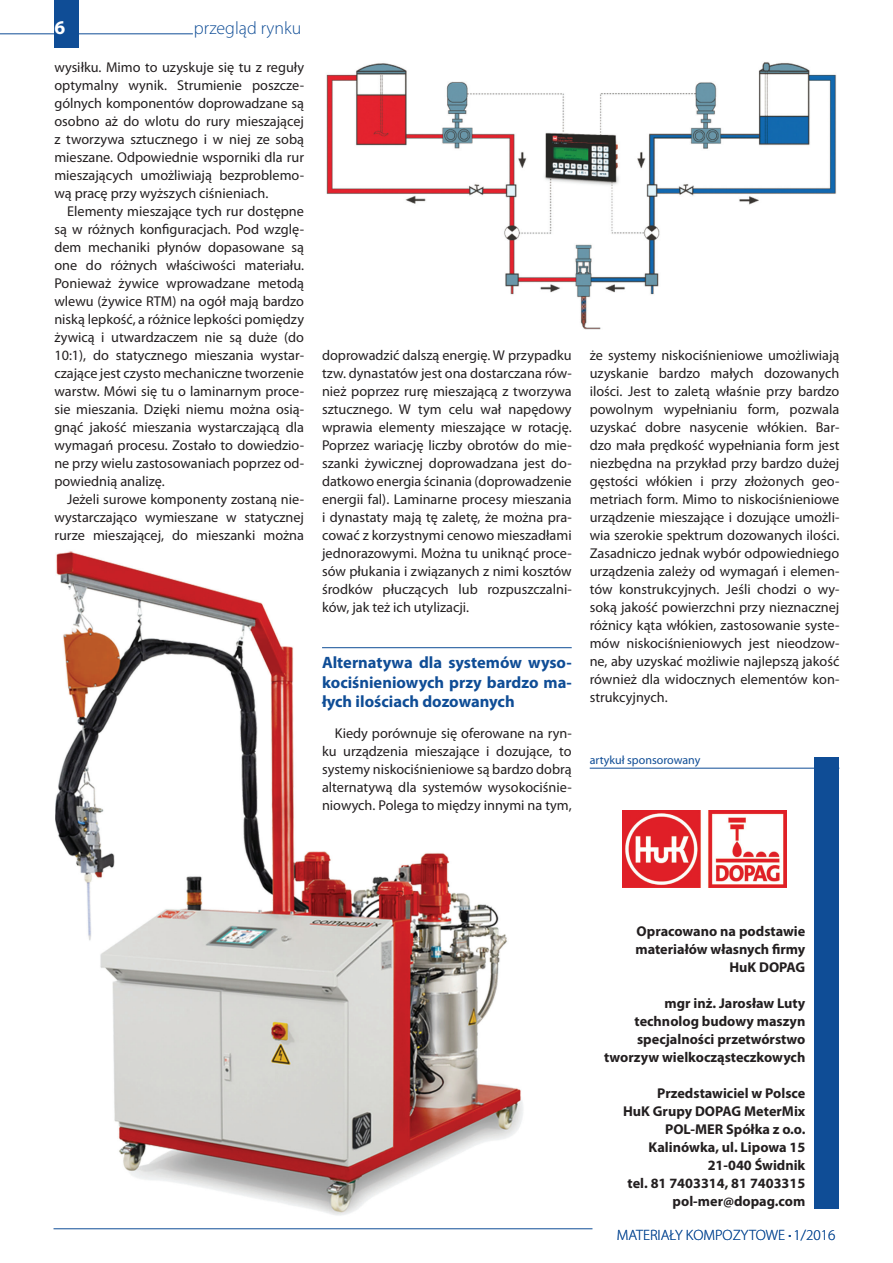
<style>
.page{position:relative;width:893px;height:1263px;background:#fff}
.page>*{position:absolute;margin:0;border:0;box-sizing:border-box;transform-origin:0 0}
.t1{font:700 19.5px "Myriad Pro";color:#fff}
.t2{font:300 18px "Myriad Pro";color:#0f4d96}
.t3{font:700 16.5px/19.8px "Myriad Pro";color:#0f4d96;text-align:justify}
.t4{font:300 15px "Myriad Pro";color:#0f4d96}
.t5{font:14.25px/18px "Myriad Pro";color:#231f20;text-align:justify}
.t6{font:700 14.25px/18px "Myriad Pro";color:#231f20;text-align:right}
.t7{font:12px "Myriad Pro";color:#0f4d96}
.t8{font:3px "Dixieland Normal";color:#0f4d96}
</style>
<div class="page">
<hr style="left:0;top:33px;width:193px;height:1px;background:#0f4d96">
<hr style="left:54px;top:1228px;width:538px;height:1px;background:#0f4d96">
<div style="left:54px;top:0;width:25px;height:48px;background:#0f4d96"></div>
<img style="left:56px;top:551px;width:484px;height:665px">
<hr style="left:590px;top:768px;width:249px;height:1px;background:#0f4d96">
<div style="left:814px;top:757px;width:25px;height:452px;background:#0f4d96"></div>
<img style="left:326px;top:62px;width:511px;height:268px">
<img style="left:623px;top:810px;width:163px;height:78px">
<hr style="left:322px;top:647px;width:250px;height:1px;background:#0f4d96">
<h1 class="t1" style="left:54px;top:14px;width:12px">6</h1>
<p class="t2" style="left:194px;top:17px;width:109px">przegląd rynku</p>
<p class="t5" style="left:54px;top:58px;width:251px">wysiłku. Mimo to uzyskuje się tu z reguły optymalny wynik. Strumienie poszcze&shy;gólnych komponentów doprowadzane są osobno aż do wlotu do rury mieszającej z tworzywa sztucznego i w niej ze sobą mieszane. Odpowiednie wsporniki dla rur mieszających umożliwiają bezproblemo&shy;wą pracę przy wyższych ciśnieniach.</p>
<p class="t5" style="left:54px;top:202px;width:251px;text-indent:13px">Elementy mieszające tych rur dostępne są w różnych konfiguracjach. Pod wzglę&shy;dem mechaniki płynów dopasowane są one do różnych właściwości materiału.<br>Ponieważ żywice wprowadzane metodą wlewu (żywice RTM) na ogół mają bardzo niską lepkość, a różnice lepkości pomiędzy żywicą i utwardzaczem nie są duże (do 10:1), do statycznego mieszania wystar&shy;czające jest czysto mechaniczne tworzenie warstw. Mówi się tu o laminarnym proce&shy;sie mieszania. Dzięki niemu można osią&shy;gnąć jakość mieszania wystarczającą dla wymagań procesu. Zostało to dowiedzio&shy;ne przy wielu zastosowaniach poprzez od&shy;powiednią analizę.</p>
<p class="t5" style="left:54px;top:490px;width:251px;text-indent:13px">Jeżeli surowe komponenty zostaną nie&shy;wystarczająco wymieszane w statycznej rurze mieszającej, do mieszanki można</p>
<p class="t5" style="left:322px;top:346px;width:251px">doprowadzić dalszą energię. W przypadku tzw. dynastatów jest ona dostarczana rów&shy;nież poprzez rurę mieszającą z tworzywa sztucznego. W tym celu wał napędowy wprawia elementy mieszające w rotację.<br>Poprzez wariację liczby obrotów do mie&shy;szanki żywicznej doprowadzana jest do&shy;datkowo energia ścinania (doprowadzenie energii fal). Laminarne procesy mieszania i dynastaty mają tę zaletę, że można pra&shy;cować z korzystnymi cenowo mieszadłami jednorazowymi. Można tu uniknąć proce&shy;sów płukania i związanych z nimi kosztów środków płuczących lub rozpuszczalni&shy;ków, jak też ich utylizacji.</p>
<p class="t3" style="left:322px;top:652px;width:251px">Alternatywa dla systemów wyso&shy;kociśnieniowych przy bardzo ma&shy;łych ilościach dozowanych</p>
<p class="t5" style="left:322px;top:724px;width:251px;text-indent:13px">Kiedy porównuje się oferowane na ryn&shy;ku urządzenia mieszające i dozujące, to systemy niskociśnieniowe są bardzo dobrą alternatywą dla systemów wysokociśnie&shy;niowych. Polega to między innymi na tym,</p>
<p class="t5" style="left:590px;top:346px;width:251px">że systemy niskociśnieniowe umożliwiają uzyskanie bardzo małych dozowanych ilości. Jest to zaletą właśnie przy bardzo powolnym wypełnianiu form, pozwala uzyskać dobre nasycenie włókien. Bar&shy;dzo mała prędkość wypełniania form jest niezbędna na przykład przy bardzo dużej gęstości włókien i przy złożonych geo&shy;metriach form. Mimo to niskociśnieniowe urządzenie mieszające i dozujące umożli&shy;wia szerokie spektrum dozowanych ilości.<br>Zasadniczo jednak wybór odpowiedniego urządzenia zależy od wymagań i elemen&shy;tów konstrukcyjnych. Jeśli chodzi o wy&shy;soką jakość powierzchni przy nieznacznej różnicy kąta włókien, zastosowanie syste&shy;mów niskociśnieniowych jest nieodzow&shy;ne, aby uzyskać możliwie najlepszą jakość również dla widocznych elementów kon&shy;strukcyjnych.</p>
<p class="t7" style="left:590px;top:752px;width:112px">artykuł sponsorowany</p>
<p class="t6" style="left:635px;top:922px;width:171px">Opracowano na podstawie materiałów własnych firmy<br>HuK DOPAG</p>
<p class="t6" style="left:604px;top:994px;width:203px">mgr inż. Jarosław Luty technolog budowy maszyn specjalności przetwórstwo tworzyw wielkocząsteczkowych</p>
<p class="t6" style="left:623px;top:1084px;width:184px">Przedstawiciel w Polsce<br>HuK Grupy DOPAG MeterMix<br>POL-MER Spółka z o.o.<br>Kalinówka, ul. Lipowa 15<br>21-040 Świdnik<br>tel. 81 7403314, 81 7403315 pol-mer@dopag.com</p>
<p class="t4" style="left:617px;top:1226px;width:170px">MATERIAŁY KOMPOZYTOWE</p>
<p class="t8" style="left:789px;top:1234px;width:4px">l</p>
<p class="t4" style="left:794px;top:1226px;width:43px">1/2016</p>
</div>
